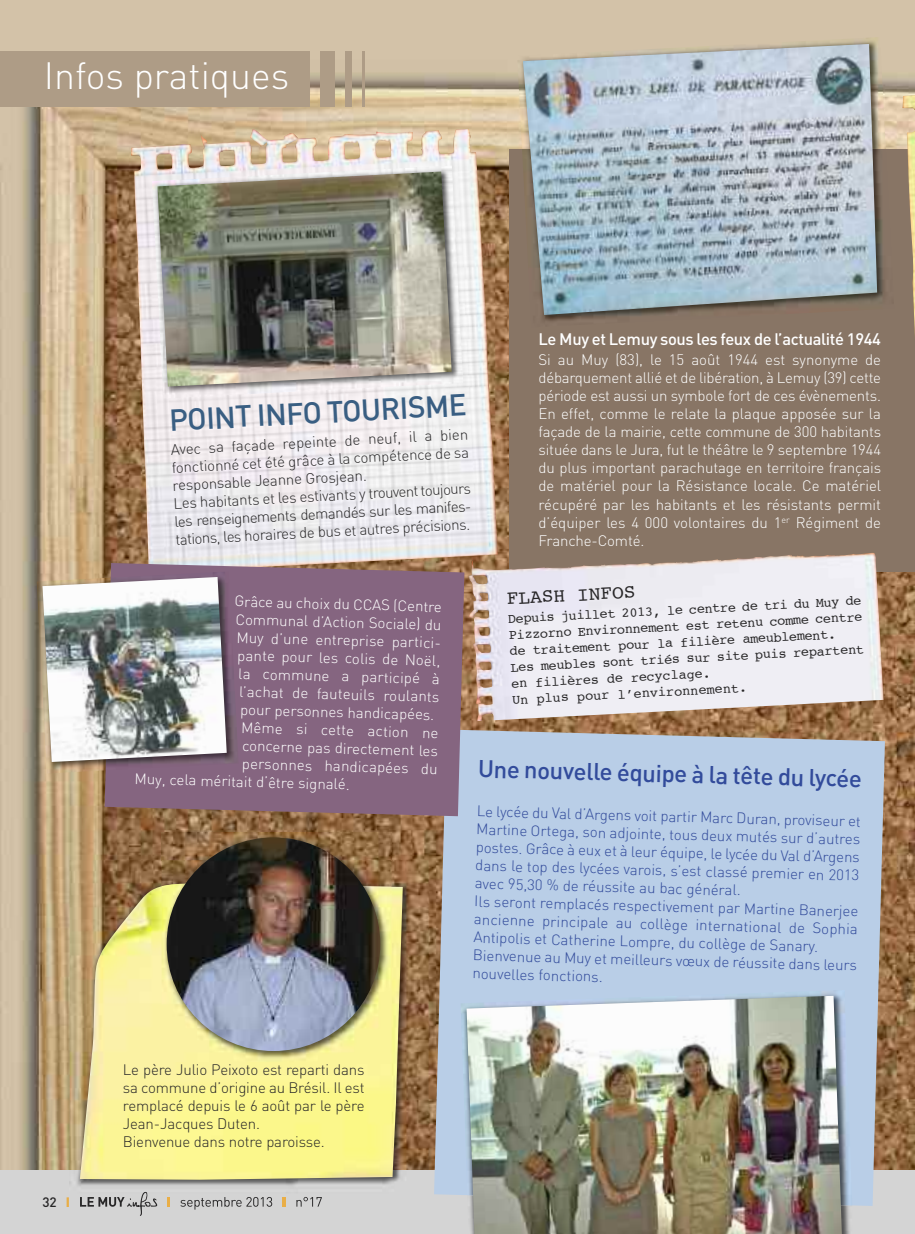
<style>
.page{position:relative;width:915px;height:1234px;background:#fff}
.page>*{position:absolute;margin:0;border:0;box-sizing:border-box;transform-origin:0 0}
.t1{font:300 37.5px "DIN";color:#fff}
.t2{font:500 30px "DIN";color:#395e82}
.t3{font:500 24px "DIN";color:#324b9b}
.t4{font:19.5px "Courier";color:#272627}
.t5{font:500 16.5px "DIN";letter-spacing:-.02em;color:#fff}
.t6{font:300 15px/18px "DIN";color:#fff;text-align:justify}
.t7{font:300 15px/18.1px "DIN";color:#324b9b}
.t8{font:300 15px/18px "DIN";letter-spacing:-.01em;color:#272627}
.t9{font:13.5px/16.2px "Courier";color:#272627}
</style>
<div class="page">
<img style="left:0;top:0;width:914px;height:1169px">
<div style="left:0;top:1169px;width:914px;height:64px;background:#d4d4d4"></div>
<hr style="left:914px;top:1169px;width:1px;height:64px;background:#d4d4d4">
<img style="left:131px;top:129px;width:366px;height:443px">
<img style="left:152px;top:165px;width:311px;height:233px">
<img style="left:157px;top:171px;width:294px;height:215px">
<div style="left:0;top:51px;width:309px;height:55px;background:#ae9c86"></div>
<div style="left:320px;top:51px;width:14px;height:55px;background:#ae9c86"></div>
<div style="left:345px;top:51px;width:6px;height:55px;background:#ae9c86"></div>
<hr style="left:362px;top:51px;width:2px;height:55px;background:#ae9c86">
<img style="left:70px;top:860px;width:358px;height:356px">
<img style="left:80px;top:1196px;width:44px;height:10px">
<img style="left:127px;top:1198px;width:16px;height:17px">
<svg style="left:167px;top:1196px;width:3px;height:10px"></svg>
<img style="left:180px;top:1196px;width:92px;height:13px">
<svg style="left:283px;top:1196px;width:2px;height:10px"></svg>
<img style="left:296px;top:1196px;width:26px;height:10px">
<img style="left:80px;top:883px;width:322px;height:296px">
<img style="left:161px;top:832px;width:230px;height:51px">
<img style="left:161px;top:883px;width:230px;height:178px">
<img style="left:167px;top:837px;width:213px;height:213px;border-radius:50%">
<div style="left:434px;top:729px;width:450px;height:476px;background:#b9cee7"></div>
<div style="left:509px;top:149px;width:405px;height:422px;background:#887565"></div>
<img style="left:517px;top:37px;width:368px;height:112px">
<img style="left:542px;top:149px;width:343px;height:172px">
<img style="left:522px;top:44px;width:354px;height:271px">
<div style="left:105px;top:563px;width:359px;height:253px;background:#856580"></div>
<img style="left:37px;top:577px;width:74px;height:196px">
<img style="left:106px;top:571px;width:132px;height:199px">
<img style="left:42px;top:577px;width:185px;height:184px">
<img style="left:468px;top:551px;width:415px;height:170px">
<img style="left:841px;top:1194px;width:12px;height:39px">
<img style="left:460px;top:989px;width:391px;height:216px">
<img style="left:466px;top:995px;width:375px;height:238px">
<img style="left:902px;top:94px;width:12px;height:217px">
<h1 class="t1" style="left:44px;top:62px;width:247px">Infos pratiques</h1>
<h2 class="t2" style="left:169px;top:409px;width:299px;rotate:-3deg">POINT INFO TOURISME</h2>
<p class="t8" style="left:170px;top:442px;width:299px;rotate:-3deg">Avec sa façade repeinte de neuf, il a bien fonctionné cet été grâce à la compétence de sa responsable Jeanne Grosjean.<br>Les habitants et les estivants y trouvent toujours les renseignements demandés sur les manifes&shy;tations, les horaires de bus et autres précisions.</p>
<p class="t5" style="left:538px;top:333px;width:344px">Le Muy et Lemuy sous les feux de l’actualité 1944</p>
<p class="t6" style="left:538px;top:353px;width:344px">Si au Muy (83), le 15 août 1944 est synonyme de débarquement allié et de libération, à Lemuy (39) cette période est aussi un symbole fort de ces évènements.<br>En effet, comme le relate la plaque apposée sur la façade de la mairie, cette commune de 300 habitants située dans le Jura, fut le théâtre le 9 septembre 1944 du plus important parachutage en territoire français de matériel pour la Résistance locale. Ce matériel récupéré par les habitants et les résistants permit d’équiper les 4 000 volontaires du 1<sup>er</sup> Régiment de Franche-Comté.</p>
<p class="t6" style="left:235px;top:593px;width:209px;rotate:2deg">Grâce au choix du CCAS (Centre</p>
<p class="t6" style="left:236px;top:611px;width:207px;rotate:2deg">Communal d’Action Sociale) du</p>
<p class="t6" style="left:237px;top:629px;width:203px;rotate:2deg">Muy d’une entreprise partici-</p>
<p class="t6" style="left:238px;top:647px;width:204px;rotate:2deg">pante pour les colis de Noël,</p>
<p class="t6" style="left:239px;top:665px;width:203px;rotate:2deg">la commune a participé à</p>
<p class="t6" style="left:239px;top:683px;width:202px;rotate:2deg">l’achat de fauteuils roulants</p>
<p class="t6" style="left:240px;top:701px;width:195px;rotate:2deg">pour personnes handicapées.</p>
<p class="t6" style="left:241px;top:719px;width:199px;rotate:2deg">Même si cette action ne</p>
<p class="t6" style="left:242px;top:737px;width:197px;rotate:2deg">concerne pas directement les</p>
<p class="t6" style="left:242px;top:755px;width:197px;rotate:2deg">personnes handicapées du</p>
<p class="t6" style="left:135px;top:770px;width:216px;rotate:2deg">Muy, cela méritait d’être signalé.</p>
<h3 class="t4" style="left:506px;top:589px;width:130px;rotate:-3deg">Flash InFos</h3>
<p class="t9" style="left:507px;top:611px;width:355px;rotate:-3deg">Depuis juillet 2013, le centre de tri du Muy de Pizzorno Environnement est retenu comme centre de traitement pour la filière ameublement.<br>les meubles sont triés sur site puis repartent en filières de recyclage.<br>Un plus pour l’environnement.</p>
<h3 class="t3" style="left:478px;top:758px;width:385px;rotate:2deg">Une nouvelle équipe à la tête du lycée</h3>
<p class="t7" style="left:477px;top:802px;width:386px;rotate:2deg">Le lycée du Val d’Argens voit partir Marc Duran, proviseur et Martine Ortega, son adjointe, tous deux mutés sur d’autres postes. Grâce à eux et à leur équipe, le lycée du Val d’Argens dans le top des lycées varois, s’est classé premier en 2013 avec 95,30 % de réussite au bac général.<br>Ils seront remplacés respectivement par Martine Banerjee ancienne principale au collège international de Sophia Antipolis et Catherine Lompre, du collège de Sanary.<br>Bienvenue au Muy et meilleurs vœux de réussite dans leurs nouvelles fonctions.</p>
<p class="t8" style="left:123px;top:1062px;width:243px">Le père Julio Peixoto est reparti dans sa commune d’origine au Brésil. Il est remplacé depuis le 6 août par le père<br>Jean-Jacques Duten.<br>Bienvenue dans notre paroisse.</p>
</div>
